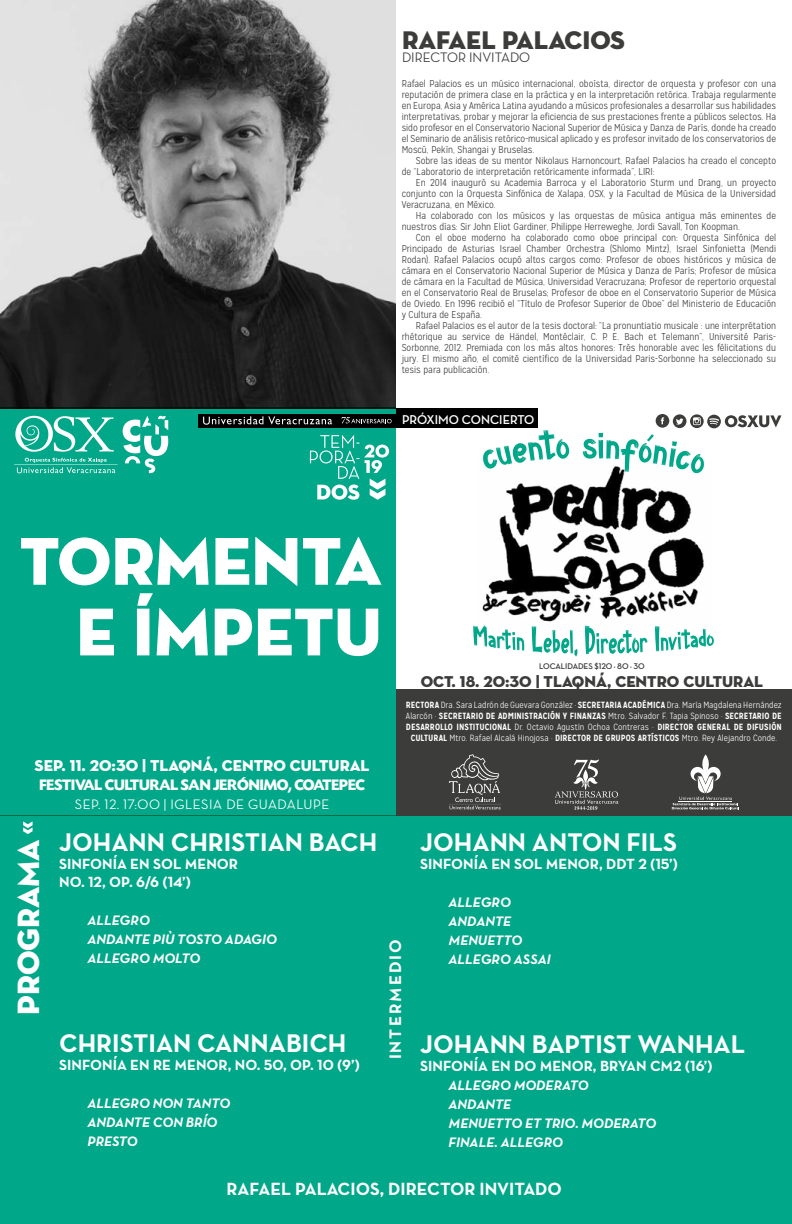
<style>
.page{position:relative;width:792px;height:1224px;background:#fff}
.page>*{position:absolute;margin:0;border:0;box-sizing:border-box;transform-origin:0 0}
.t1{font:68.8px "Neutra Disp Exp Titling";color:#fff}
.t2{font:31.4px "Neutra Disp Exp Titling";color:#fff}
.t3{font:26px "Neutra Text Bold Alt";color:#fff}
.t4{font:26px "Neutra Disp Exp Titling";color:#3c3c3b}
.t5{font:18px "Neutra Text Bold Alt";color:#fff}
.t6{font:17px "Neutra Text Bold Alt";letter-spacing:.12em;color:#fff}
.t7{font:700 16px "Today SHOP";color:#fff}
.t8{font:16px "Neutra Disp Exp Titling";color:#fff}
.t9{font:16px "Neutra Disp Exp Titling";color:#3c3c3b}
.t10{font:15px "Neutra Text Bold Alt";color:#fff}
.t11{font:14px "Neutra Text Bold Italic Alt";color:#fff}
.t12{font:500 14px "Neutra Disp Exp";letter-spacing:.04em;color:#fff}
.t13{font:500 14px "Neutra Disp Exp";color:#3c3c3b}
.t14{font:700 13px "Neutra Disp Exp";color:#fff}
.t15{font:300 10px/11px "Mission Gothic";color:#3c3c3b;text-align:justify}
.t16{font:300 9px/10.8px "Mission Gothic";letter-spacing:.005em;color:#fff;text-align:center}
.t17{font:700 8.4px "Neutra Disp Exp";color:#3c3c3b}
.s1{font-weight:700}
</style>
<div class="page">
<div style="left:0;top:816px;width:792px;height:408px;background:#00a788"></div>
<img style="left:0;top:0;width:396px;height:408px">
<div style="left:0;top:408px;width:396px;height:408px;background:#00a788"></div>
<div style="left:396px;top:690px;width:396px;height:126px;background:#3c3c3b"></div>
<svg style="left:14px;top:416px;width:154px;height:57px"></svg>
<div style="left:338px;top:414px;width:58px;height:13px;background:#000"></div>
<svg style="left:341px;top:417px;width:51px;height:6px"></svg>
<div style="left:198px;top:414px;width:139px;height:13px;background:#000"></div>
<svg style="left:203px;top:416px;width:129px;height:9px"></svg>
<svg style="left:449px;top:754px;width:53px;height:55px"></svg>
<svg style="left:672px;top:754px;width:67px;height:55px"></svg>
<svg style="left:555px;top:759px;width:63px;height:51px"></svg>
<svg style="left:23px;top:821px;width:10px;height:13px"></svg>
<svg style="left:310px;top:435px;width:79px;height:65px"></svg>
<div style="left:396px;top:408px;width:142px;height:19px;background:#000"></div>
<img style="left:482px;top:473px;width:223px;height:158px">
<svg style="left:483px;top:414px;width:298px;height:59px"></svg>
<svg style="left:473px;top:625px;width:51px;height:26px"></svg>
<svg style="left:532px;top:626px;width:45px;height:31px"></svg>
<svg style="left:585px;top:626px;width:63px;height:28px"></svg>
<svg style="left:655px;top:626px;width:59px;height:25px"></svg>
<p class="t4" style="left:402px;top:23px;width:225px">RAFAEL PALACIOS</p>
<p class="t13" style="left:402px;top:50px;width:130px">DIRECTOR INVITADO</p>
<p class="t15" style="left:402px;top:78px;width:376px">Rafael Palacios es un músico internacional, oboísta, director de orquesta y profesor con una reputación de primera clase en la práctica y en la interpretación retórica. Trabaja regularmente en Europa, Asia y América Latina ayudando a músicos profesionales a desarrollar sus habilidades interpretativas, probar y mejorar la eficiencia de sus prestaciones frente a públicos selectos. Ha sido profesor en el Conservatorio Nacional Superior de Música y Danza de París, donde ha creado el Seminario de análisis retórico-musical aplicado y es profesor invitado de los conservatorios de Moscú, Pekín, Shangai y Bruselas.</p>
<p class="t15" style="left:402px;top:155px;width:376px;text-indent:14px">Sobre las ideas de su mentor Nikolaus Harnoncourt, Rafael Palacios ha creado el concepto de “Laboratorio de interpretación retóricamente informada”, LIRI:</p>
<p class="t15" style="left:402px;top:177px;width:376px;text-indent:14px">En 2014 inauguró su Academia Barroca y el Laboratorio Sturm und Drang, un proyecto conjunto con la Orquesta Sinfónica de Xalapa, OSX, y la Facultad de Música de la Universidad Veracruzana, en México.</p>
<p class="t15" style="left:402px;top:210px;width:376px;text-indent:14px">Ha colaborado con los músicos y las orquestas de música antigua más eminentes de nuestros días: Sir John Eliot Gardiner, Philippe Herreweghe, Jordi Savall, Ton Koopman.</p>
<p class="t15" style="left:402px;top:232px;width:376px;text-indent:14px">Con el oboe moderno ha colaborado como oboe principal con: Orquesta Sinfónica del Principado de Asturias Israel Chamber Orchestra (Shlomo Mintz), Israel Sinfonietta (Mendi Rodan). Rafael Palacios ocupó altos cargos como: Profesor de oboes históricos y música de cámara en el Conservatorio Nacional Superior de Música y Danza de París; Profesor de música de cámara en la Facultad de Música, Universidad Veracruzana; Profesor de repertorio orquestal en el Conservatorio Real de Bruselas; Profesor de oboe en el Conservatorio Superior de Música de Oviedo. En 1996 recibió el “Título de Profesor Superior de Oboe” del Ministerio de Educación y Cultura de España.</p>
<p class="t15" style="left:402px;top:320px;width:376px;text-indent:14px">Rafael Palacios es el autor de la tesis doctoral: “La pronuntiatio musicale : une interprétation rhétorique au service de Händel, Montéclair, C. P. E. Bach et Telemann”, Université Paris-Sorbonne, 2012. Premiada con los más altos honores: Très honorable avec les félicitations du jury. El mismo año, el comité científico de la Universidad Paris-Sorbonne ha seleccionado su tesis para publicación.</p>
<p class="t14" style="left:402px;top:412px;width:134px">PRÓXIMO CONCIERTO</p>
<p class="t1" style="left:19px;top:518px;width:364px">TORMENTA</p>
<p class="t1" style="left:76px;top:589px;width:307px">E ÍMPETU</p>
<p class="t8" style="left:35px;top:755px;width:336px">SEP. 11. 20:30 | TLAQNÁ, CENTRO CULTURAL</p>
<p class="t7" style="left:39px;top:777px;width:327px">FESTIVAL CULTURAL SAN JERÓNIMO, COATEPEC</p>
<p class="t12" style="left:75px;top:796px;width:256px">SEP. 12. 17:00 | IGLESIA DE GUADALUPE</p>
<p class="t17" style="left:539px;top:662px;width:107px">LOCALIDADES $120 · 80 · 30</p>
<p class="t9" style="left:421px;top:672px;width:344px">OCT. 18. 20:30 | TLAQNÁ, CENTRO CULTURAL</p>
<p class="t16" style="left:406px;top:700px;width:377px"><span class="s1">RECTORA</span> Dra. Sara Ladrón de Guevara González · <span class="s1">SECRETARIA ACADÉMICA</span> Dra. María Magdalena Hernández Alarcón · <span class="s1">SECRETARIO DE ADMINISTRACIÓN Y FINANZAS</span> Mtro. Salvador F. Tapia Spinoso · <span class="s1">SECRETARIO DE DESARROLLO INSTITUCIONAL</span> Dr. Octavio Agustín Ochoa Contreras · <span class="s1">DIRECTOR GENERAL DE DIFUSIÓN CULTURAL</span> Mtro. Rafael Alcalá Hinojosa · <span class="s1">DIRECTOR DE GRUPOS ARTÍSTICOS</span> Mtro. Rey Alejandro Conde.</p>
<p class="t2" style="left:9px;top:1015px;width:177px;rotate:-90deg">PROGRAMA</p>
<p class="t3" style="left:59px;top:826px;width:320px">JOHANN CHRISTIAN BACH</p>
<p class="t10" style="left:59px;top:855px;width:180px">SINFONÍA EN SOL MENOR</p>
<p class="t10" style="left:59px;top:873px;width:133px">NO. 12, OP. 6/6 (14’)</p>
<p class="t11" style="left:88px;top:912px;width:64px">ALLEGRO</p>
<p class="t11" style="left:88px;top:931px;width:191px">ANDANTE PIÙ TOSTO ADAGIO</p>
<p class="t11" style="left:88px;top:950px;width:115px">ALLEGRO MOLTO</p>
<p class="t3" style="left:59px;top:1027px;width:289px">CHRISTIAN CANNABICH</p>
<p class="t10" style="left:59px;top:1056px;width:302px">SINFONÍA EN RE MENOR, NO. 50, OP. 10 (9’)</p>
<p class="t11" style="left:88px;top:1094px;width:144px">ALLEGRO NON TANTO</p>
<p class="t11" style="left:88px;top:1113px;width:132px">ANDANTE CON BRÍO</p>
<p class="t11" style="left:88px;top:1132px;width:52px">PRESTO</p>
<p class="t6" style="left:385px;top:1059px;width:122px;rotate:-90deg">INTERMEDIO</p>
<p class="t3" style="left:420px;top:826px;width:258px">JOHANN ANTON FILS</p>
<p class="t10" style="left:420px;top:855px;width:259px">SINFONÍA EN SOL MENOR, DDT 2 (15’)</p>
<p class="t11" style="left:449px;top:894px;width:64px">ALLEGRO</p>
<p class="t11" style="left:449px;top:913px;width:64px">ANDANTE</p>
<p class="t11" style="left:449px;top:932px;width:75px">MENUETTO</p>
<p class="t11" style="left:449px;top:951px;width:104px">ALLEGRO ASSAI</p>
<p class="t3" style="left:420px;top:1028px;width:327px">JOHANN BAPTIST WANHAL</p>
<p class="t10" style="left:420px;top:1057px;width:294px">SINFONÍA EN DO MENOR, BRYAN CM2 (16’)</p>
<p class="t11" style="left:449px;top:1076px;width:142px">ALLEGRO MODERATO</p>
<p class="t11" style="left:449px;top:1095px;width:64px">ANDANTE</p>
<p class="t11" style="left:449px;top:1114px;width:210px">MENUETTO ET TRIO. MODERATO</p>
<p class="t11" style="left:449px;top:1133px;width:116px">FINALE. ALLEGRO</p>
<p class="t5" style="left:227px;top:1178px;width:337px">RAFAEL PALACIOS, DIRECTOR INVITADO</p>
</div>
